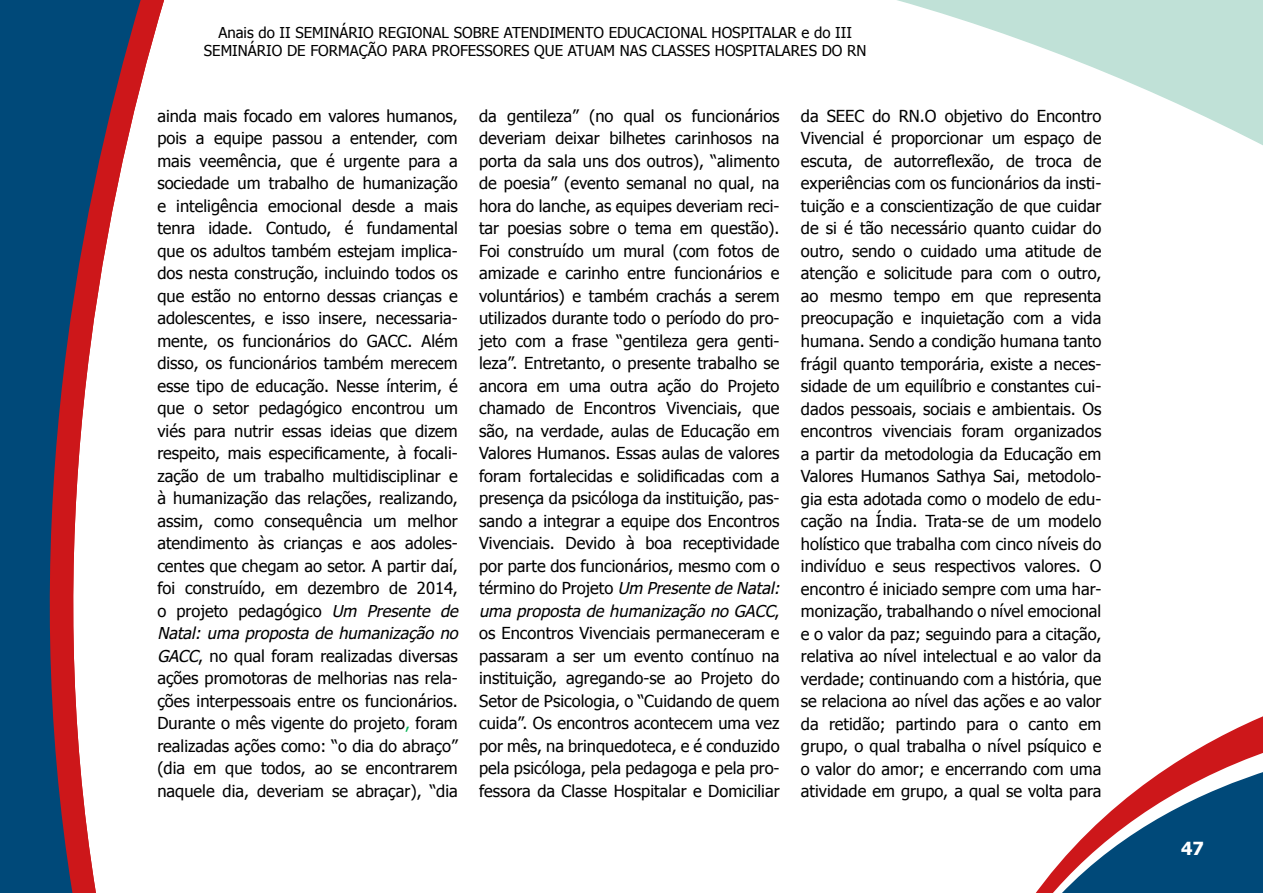
<style>
.page{position:relative;width:1263px;height:893px;background:#fff}
.page>*{position:absolute;margin:0;border:0;box-sizing:border-box;transform-origin:0 0}
.t1{font:700 18px "Tahoma";color:#fff}
.t2{font:16.5px/22.5px "Tahoma";color:#000;text-align:justify}
.t3{font:italic 16.5px/22.5px "Tahoma Faux";color:#000}
.t4{font:15px/18px "Tahoma";color:#000;text-align:center}
.s1{font-family:"Tahoma Faux";font-style:italic}
.s2{color:#00b050}
.s3{font-family:"Tahoma";font-style:normal}
</style>
<div class="page">
<svg style="left:1035px;top:716px;width:228px;height:177px"></svg>
<svg style="left:897px;top:0;width:366px;height:145px"></svg>
<svg style="left:142px;top:0;width:22px;height:80px"></svg>
<svg style="left:1px;top:0;width:141px;height:893px;fill:#004979"></svg>
<svg style="left:0;top:0;width:1px;height:893px"></svg>
<p class="t4" style="left:204px;top:23px;width:664px">Anais do II SEMINÁRIO REGIONAL SOBRE ATENDIMENTO EDUCACIONAL HOSPITALAR e do III<br>SEMINÁRIO DE FORMAÇÃO PARA PROFESSORES QUE ATUAM NAS CLASSES HOSPITALARES DO RN</p>
<p class="t2" style="left:157px;top:104px;width:302px">ainda mais focado em valores humanos, pois a equipe passou a entender, com mais veemência, que é urgente para a sociedade um trabalho de humanização e inteligência emocional desde a mais tenra idade. Contudo, é fundamental que os adultos também estejam implica&shy;dos nesta construção, incluindo todos os que estão no entorno dessas crianças e adolescentes, e isso insere, necessaria&shy;mente, os funcionários do GACC. Além disso, os funcionários também merecem esse tipo de educação. Nesse ínterim, é que o setor pedagógico encontrou um viés para nutrir essas ideias que dizem respeito, mais especificamente, à focali&shy;zação de um trabalho multidisciplinar e à humanização das relações, realizando, assim, como consequência um melhor atendimento às crianças e aos adoles&shy;centes que chegam ao setor. A partir daí, foi construído, em dezembro de 2014, o projeto pedagógico <span class="s1">Um Presente de</span></p>
<p class="t3" style="left:157px;top:621px;width:302px">Natal: uma proposta de humanização no</p>
<p class="t2" style="left:157px;top:644px;width:302px"><span class="s1">GACC</span>, no qual foram realizadas diversas ações promotoras de melhorias nas rela&shy;ções interpessoais entre os funcionários.<br>Durante o mês vigente do projeto<span class="s2">,</span> foram realizadas ações como: “o dia do abraço” (dia em que todos, ao se encontrarem naquele dia, deveriam se abraçar), “dia</p>
<p class="t2" style="left:479px;top:104px;width:302px">da gentileza” (no qual os funcionários deveriam deixar bilhetes carinhosos na porta da sala uns dos outros), “alimento de poesia” (evento semanal no qual, na hora do lanche, as equipes deveriam reci&shy;tar poesias sobre o tema em questão).<br>Foi construído um mural (com fotos de amizade e carinho entre funcionários e voluntários) e também crachás a serem utilizados durante todo o período do pro&shy;jeto com a frase “gentileza gera genti&shy;leza”. Entretanto, o presente trabalho se ancora em uma outra ação do Projeto chamado de Encontros Vivenciais, que são, na verdade, aulas de Educação em Valores Humanos. Essas aulas de valores foram fortalecidas e solidificadas com a presença da psicóloga da instituição, pas&shy;sando a integrar a equipe dos Encontros Vivenciais. Devido à boa receptividade por parte dos funcionários, mesmo com o</p>
<p class="t3" style="left:479px;top:576px;width:302px"><span class="s3">término do Projeto</span> Um Presente de Natal: uma proposta de humanização no GACC<span class="s3">,</span></p>
<p class="t2" style="left:479px;top:621px;width:302px">os Encontros Vivenciais permaneceram e passaram a ser um evento contínuo na instituição, agregando-se ao Projeto do Setor de Psicologia, o “Cuidando de quem cuida”. Os encontros acontecem uma vez por mês, na brinquedoteca, e é conduzido pela psicóloga, pela pedagoga e pela pro&shy;fessora da Classe Hospitalar e Domiciliar</p>
<p class="t2" style="left:801px;top:104px;width:302px">da SEEC do RN.O objetivo do Encontro Vivencial é proporcionar um espaço de escuta, de autorreflexão, de troca de experiências com os funcionários da insti&shy;tuição e a conscientização de que cuidar de si é tão necessário quanto cuidar do outro, sendo o cuidado uma atitude de atenção e solicitude para com o outro, ao mesmo tempo em que representa preocupação e inquietação com a vida humana. Sendo a condição humana tanto frágil quanto temporária, existe a neces&shy;sidade de um equilíbrio e constantes cui&shy;dados pessoais, sociais e ambientais. Os encontros vivenciais foram organizados a partir da metodologia da Educação em Valores Humanos Sathya Sai, metodolo&shy;gia esta adotada como o modelo de edu&shy;cação na Índia. Trata-se de um modelo holístico que trabalha com cinco níveis do indivíduo e seus respectivos valores. O encontro é iniciado sempre com uma har&shy;monização, trabalhando o nível emocional e o valor da paz; seguindo para a citação, relativa ao nível intelectual e ao valor da verdade; continuando com a história, que se relaciona ao nível das ações e ao valor da retidão; partindo para o canto em grupo, o qual trabalha o nível psíquico e o valor do amor; e encerrando com uma atividade em grupo, a qual se volta para</p>
<p class="t1" style="left:1181px;top:835px;width:24px">47</p>
</div>
